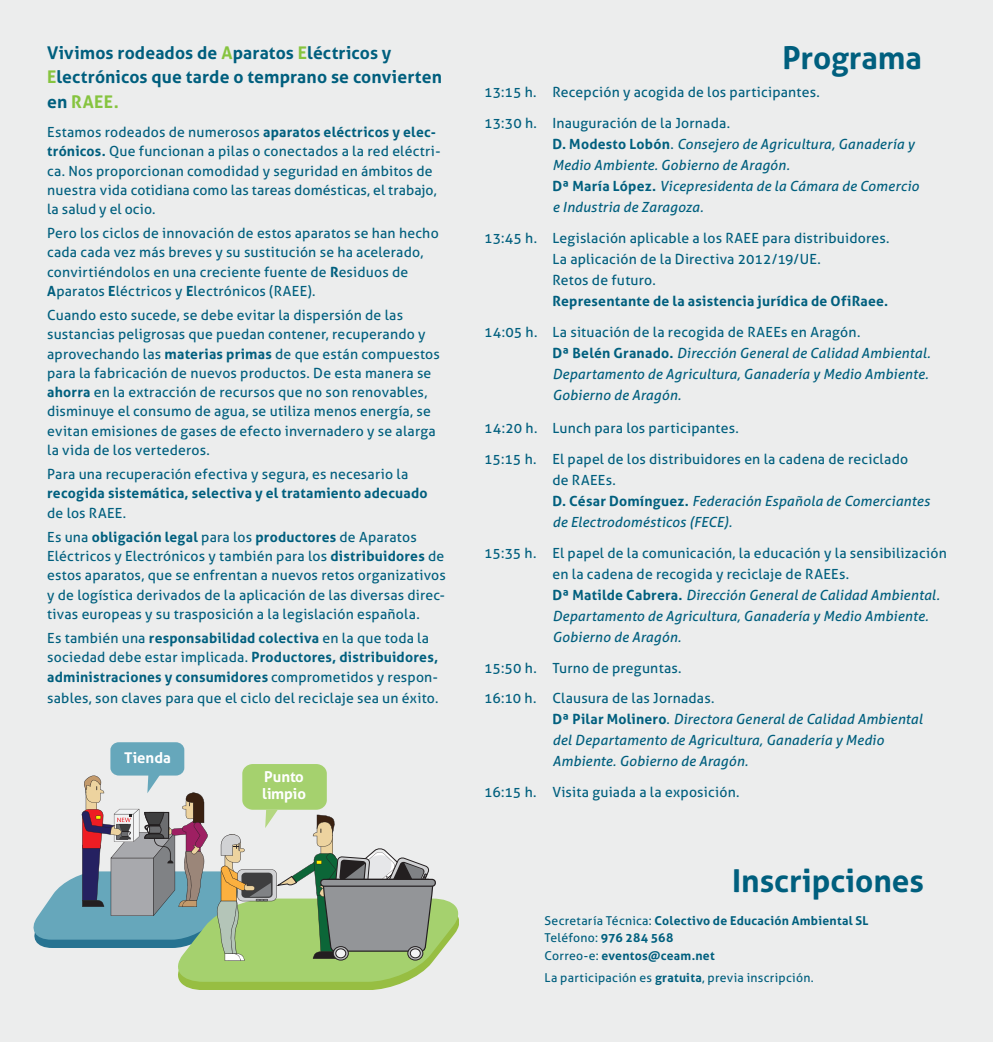
<style>
.page{position:relative;width:993px;height:1042px;background:#fff}
.page>*{position:absolute;margin:0;border:0;box-sizing:border-box;transform-origin:0 0}
.texto_corrido{font:700 31.5px "Aller";color:#005f7e}
.texto_corrido-2{font:700 17.5px/24.5px "Aller";letter-spacing:.005em;color:#005f7e}
.texto_corrido-3{font:700 17.5px "Aller";letter-spacing:.015em;color:#86c43f}
.t1{font:700 14.88px/17.8px "Aller";color:#fff}
.texto_corrido-4{font:14px/19.2px "Aller";letter-spacing:.015em;color:#005f7e}
.texto_corrido-5{font:italic 14px/21px "Aller";letter-spacing:.01em;color:#005f7e}
.texto_corrido-6{font:700 14px/19.2px "Aller";letter-spacing:.015em;color:#005f7e}
.texto_corrido-7{font:700 12.25px "Aller";letter-spacing:.02em;color:#005f7e}
.texto_corrido-8{font:12.25px "Aller";letter-spacing:.02em;color:#005f7e}
.s1{color:#86c43f}
.s2{color:#005f7e}
.s3{font-weight:700}
.s4{font-weight:400}
.s5{font-weight:700;font-style:normal}
.s6{font-style:normal}
</style>
<div class="page">
<div style="left:0;top:0;width:992px;height:1042px;background:#eceded"></div>
<div style="left:242px;top:764px;width:85px;height:46px;background:#a5d16e;border-radius:10px"></div>
<div style="left:110px;top:742px;width:74px;height:33px;background:#66a7bb;border-radius:8px"></div>
<svg style="left:33px;top:769px;width:426px;height:220px"></svg>
<svg style="left:333px;top:946px;width:15px;height:14px"></svg>
<div style="left:333px;top:946px;width:15px;height:14px;border:1px solid #231f20;border-radius:50%"></div>
<div style="left:335px;top:949px;width:10px;height:9px;background:#f2f3f4;border-radius:50%"></div>
<div style="left:335px;top:948px;width:11px;height:10px;border:1px solid #231f20;border-radius:50%"></div>
<svg style="left:407px;top:946px;width:15px;height:14px"></svg>
<div style="left:407px;top:946px;width:16px;height:14px;border:1px solid #231f20;border-radius:50%"></div>
<div style="left:410px;top:949px;width:10px;height:9px;background:#f2f3f4;border-radius:50%"></div>
<div style="left:410px;top:948px;width:10px;height:10px;border:1px solid #231f20;border-radius:50%"></div>
<div style="left:321px;top:879px;width:114px;height:7px;background:#939598;border-radius:3px"></div>
<div style="left:320px;top:879px;width:116px;height:8px;border:1px solid #231f20;border-radius:3px"></div>
<p class="texto_corrido-2" style="left:47px;top:40px;width:396px">Vivimos rodeados de <span class="s1">A</span>paratos <span class="s1">E</span>léctricos y<br><span class="s1">E</span>lectrónicos que tarde o temprano se convierten</p>
<p class="texto_corrido-3" style="left:47px;top:91px;width:73px"><span class="s2">en</span> RAEE.</p>
<p class="texto_corrido-4" style="left:47px;top:122px;width:394px">Estamos rodeados de numerosos <span class="s3">aparatos eléctricos y elec&shy;trónicos.</span> Que funcionan a pilas o conectados a la red eléctri&shy;ca. Nos proporcionan comodidad y seguridad en ámbitos de nuestra vida cotidiana como las tareas domésticas, el trabajo, la salud y el ocio.</p>
<p class="texto_corrido-4" style="left:47px;top:224px;width:393px">Pero los ciclos de innovación de estos aparatos se han hecho cada cada vez más breves y su sustitución se ha acelerado, convirtiéndolos en una creciente fuente de <span class="s3">R</span>esiduos de <span class="s3">A</span>paratos <span class="s3">E</span>léctricos y <span class="s3">E</span>lectrónicos (RAEE).</p>
<p class="texto_corrido-4" style="left:47px;top:306px;width:394px">Cuando esto sucede, se debe evitar la dispersión de las sustancias peligrosas que puedan contener, recuperando y aprovechando las <span class="s3">materias primas</span> de que están compuestos para la fabricación de nuevos productos. De esta manera se <span class="s3">ahorra</span> en la extracción de recursos que no son renovables, disminuye el consumo de agua, se utiliza menos energía, se evitan emisiones de gases de efecto invernadero y se alarga la vida de los vertederos.</p>
<p class="texto_corrido-4" style="left:47px;top:464px;width:382px">Para una recuperación efectiva y segura, es necesario la <span class="s3">recogida sistemática, selectiva y el tratamiento adecuado </span>de los RAEE.</p>
<p class="texto_corrido-4" style="left:47px;top:527px;width:400px">Es una <span class="s3">obligación legal</span> para los <span class="s3">productores</span> de Aparatos Eléctricos y Electrónicos y también para los <span class="s3">distribuidores</span> de estos aparatos, que se enfrentan a nuevos retos organizativos y de logística derivados de la aplicación de las diversas direc&shy;tivas europeas y su trasposición a la legislación española.</p>
<p class="texto_corrido-6" style="left:47px;top:628px;width:392px"><span class="s4">Es también una</span> responsabilidad colectiva <span class="s4">en la que toda la sociedad debe estar implicada.</span> Productores, distribuidores, administraciones y consumidores <span class="s4">comprometidos y respon-</span></p>
<p class="texto_corrido-4" style="left:47px;top:688px;width:393px">sables, son claves para que el ciclo del reciclaje sea un éxito.</p>
<p class="t1" style="left:124px;top:749px;width:48px">Tienda</p>
<p class="t1" style="left:262px;top:767px;width:45px">Punto limpio</p>
<p class="texto_corrido" style="left:782px;top:38px;width:141px">Programa</p>
<p class="texto_corrido-4" style="left:484px;top:83px;width:337px">13:15 h. Recepción y acogida de los participantes.</p>
<p class="texto_corrido-4" style="left:484px;top:113px;width:247px">13:30 h. Inauguración de la Jornada.</p>
<p class="texto_corrido-5" style="left:552px;top:134px;width:363px"><span class="s5">D. Modesto Lobón</span><span class="s6">.</span> Consejero de Agricultura, Ganadería y<br>Medio Ambiente. Gobierno de Aragón.</p>
<p class="texto_corrido-5" style="left:552px;top:176px;width:368px"><span class="s5">Dª María López.</span> Vicepresidenta de la Cámara de Comercio</p>
<p class="texto_corrido-5" style="left:552px;top:197px;width:152px">e Industria de Zaragoza.</p>
<p class="texto_corrido-4" style="left:484px;top:228px;width:407px">13:45 h. Legislación aplicable a los RAEE para distribuidores.</p>
<p class="texto_corrido-4" style="left:552px;top:249px;width:270px">La aplicación de la Directiva 2012/19/UE.</p>
<p class="texto_corrido-4" style="left:552px;top:270px;width:105px">Retos de futuro.</p>
<p class="texto_corrido-6" style="left:552px;top:291px;width:337px">Representante de la asistencia jurídica de OfiRaee.</p>
<p class="texto_corrido-4" style="left:484px;top:322px;width:378px">14:05 h. La situación de la recogida de RAEEs en Aragón.</p>
<p class="texto_corrido-5" style="left:552px;top:342px;width:379px"><span class="s5">Dª Belén Granado.</span> Dirección General de Calidad Ambiental.<br>Departamento de Agricultura, Ganadería y Medio Ambiente.</p>
<p class="texto_corrido-5" style="left:552px;top:384px;width:130px">Gobierno de Aragón.</p>
<p class="texto_corrido-4" style="left:484px;top:418px;width:256px">14:20 h. Lunch para los participantes.</p>
<p class="texto_corrido-4" style="left:484px;top:449px;width:425px">15:15 h. El papel de los distribuidores en la cadena de reciclado</p>
<p class="texto_corrido-4" style="left:552px;top:470px;width:65px">de RAEEs.</p>
<p class="texto_corrido-5" style="left:552px;top:490px;width:379px"><span class="s5">D. César Domínguez.</span> Federación Española de Comerciantes de Electrodomésticos (FECE).</p>
<p class="texto_corrido-4" style="left:552px;top:542px;width:396px;line-height:21px;text-indent:-68px">15:35 h. El papel de la comunicación, la educación y la sensibilización en la cadena de recogida y reciclaje de RAEEs.</p>
<p class="texto_corrido-5" style="left:552px;top:584px;width:388px"><span class="s5">Dª Matilde Cabrera.</span> Dirección General de Calidad Ambiental.<br>Departamento de Agricultura, Ganadería y Medio Ambiente.<br>Gobierno de Aragón.</p>
<p class="texto_corrido-4" style="left:484px;top:658px;width:199px">15:50 h. Turno de preguntas.</p>
<p class="texto_corrido-4" style="left:484px;top:689px;width:232px">16:10 h. Clausura de las Jornadas.</p>
<p class="texto_corrido-5" style="left:552px;top:709px;width:371px"><span class="s5">Dª Pilar Molinero</span><span class="s6">.</span> Directora General de Calidad Ambiental</p>
<p class="texto_corrido-5" style="left:552px;top:730px;width:333px">del Departamento de Agricultura, Ganadería y Medio</p>
<p class="texto_corrido-5" style="left:552px;top:751px;width:197px">Ambiente. Gobierno de Aragón.</p>
<p class="texto_corrido-4" style="left:484px;top:783px;width:257px">16:15 h. Visita guiada a la exposición.</p>
<p class="texto_corrido" style="left:732px;top:861px;width:193px">Inscripciones</p>
<p class="texto_corrido-7" style="left:544px;top:912px;width:325px"><span class="s4">Secretaría Técnica:</span> Colectivo de Educación Ambiental SL</p>
<p class="texto_corrido-8" style="left:544px;top:930px;width:130px">Teléfono: <span class="s3">976 284 568</span></p>
<p class="texto_corrido-7" style="left:544px;top:947px;width:172px"><span class="s4">Correo-e:</span> eventos@ceam.net</p>
<p class="texto_corrido-8" style="left:544px;top:970px;width:271px">La participación es <span class="s3">gratuita</span>, previa inscripción.</p>
</div>
